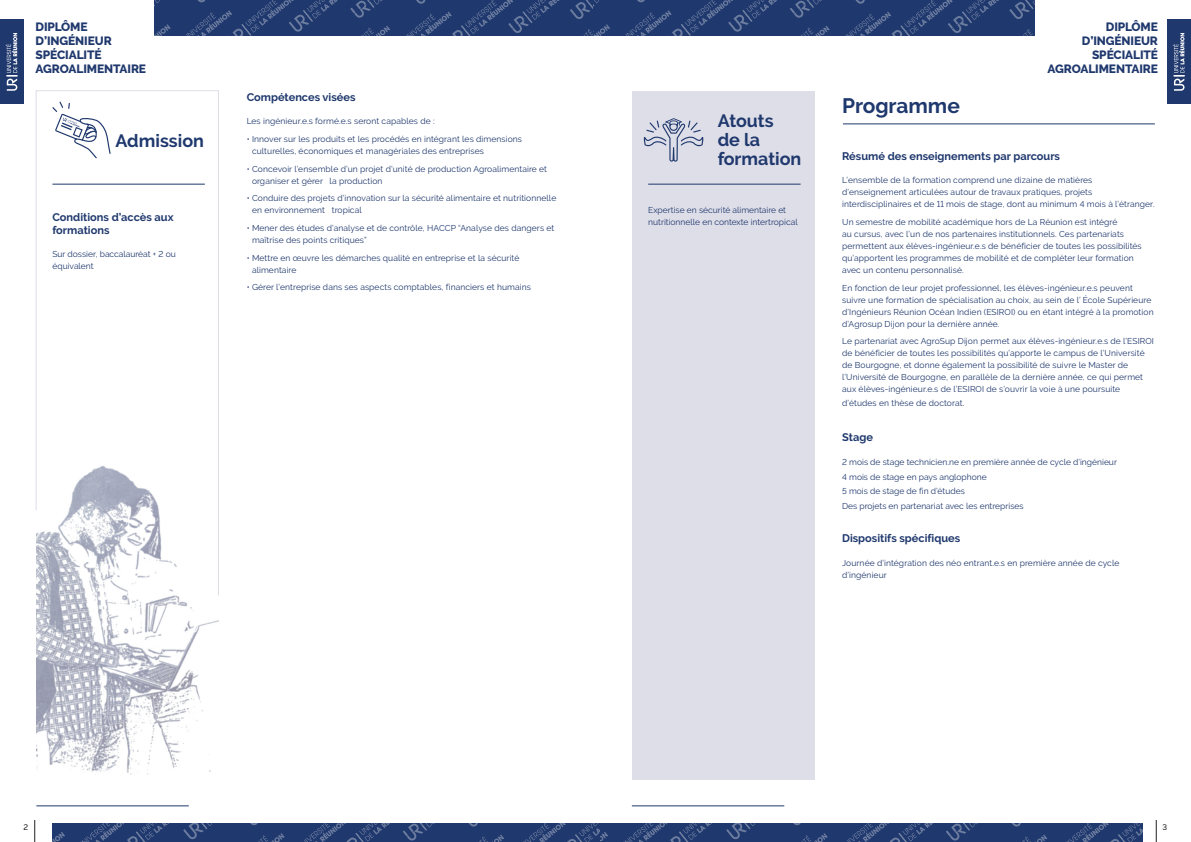
<style>
.page{position:relative;width:1191px;height:842px;background:#fff}
.page>*{position:absolute;margin:0;border:0;box-sizing:border-box;transform-origin:0 0}
.t1{font:700 20.9px "Raleway";color:#1f386d}
.t2{font:700 17.9px/18.8px "Raleway";color:#1f386d}
.t3{font:800 12px/14px "Raleway";letter-spacing:-.01em;color:#1f386d;text-align:right}
.t4{font:700 11px/13.2px "Raleway";color:#1f386d}
.t5{font:8.5px/12px "Raleway";letter-spacing:.01em;color:#1f386d}
.t6{font:500 8px "Raleway";color:#231f20}
</style>
<div class="page">
<svg style="left:35px;top:820px;width:1px;height:22px"></svg>
<hr style="left:36px;top:806px;width:153px;height:1px;background:#1f386d">
<div style="left:632px;top:91px;width:182px;height:689px;background:#dedee8"></div>
<svg style="left:643px;top:118px;width:61px;height:44px"></svg>
<hr style="left:648px;top:184px;width:152px;height:1px;background:#1f386d">
<svg style="left:1156px;top:820px;width:1px;height:22px"></svg>
<hr style="left:632px;top:806px;width:152px;height:1px;background:#1f386d">
<svg style="left:52px;top:823px;width:1090px;height:19px;background:#273f72"></svg>
<div style="left:1167px;top:19px;width:24px;height:85px;background:#1f386d"></div>
<svg style="left:1173px;top:33px;width:11px;height:58px"></svg>
<div style="left:0;top:19px;width:24px;height:85px;background:#1f386d"></div>
<svg style="left:6px;top:33px;width:11px;height:58px"></svg>
<svg style="left:154px;top:0;width:881px;height:36px;background:#273f72"></svg>
<img style="left:36px;top:596px;width:182px;height:178px">
<svg style="left:35px;top:90px;width:184px;height:506px"></svg>
<hr style="left:843px;top:124px;width:311px;height:1px;background:#1f386d">
<h3 class="t3" style="left:36px;top:19px;width:112px;text-align:left">DIPLÔME<br>D’INGÉNIEUR<br>SPÉCIALITÉ<br>AGROALIMENTAIRE</h3>
<h2 class="t2" style="left:116px;top:131px;width:90px">Admission</h2>
<p class="t4" style="left:52px;top:210px;width:123px">Conditions d’accès aux formations</p>
<p class="t5" style="left:52px;top:248px;width:125px">Sur dossier, baccalauréat + 2 ou équivalent</p>
<p class="t4" style="left:247px;top:91px;width:110px">Compétences visées</p>
<p class="t5" style="left:247px;top:115px;width:189px">Les ingénieur.e.s formé.e.s seront capables de :</p>
<p class="t5" style="left:252px;top:133px;width:271px;text-indent:-5px">• Innover sur les produits et les procédés en intégrant les dimensions culturelles, économiques et managériales des entreprises</p>
<p class="t5" style="left:252px;top:163px;width:297px;text-indent:-5px">• Concevoir l’ensemble d’un projet d’unité de production Agroalimentaire et organiser et gérer la production</p>
<p class="t5" style="left:252px;top:192px;width:306px;text-indent:-5px">• Conduire des projets d’innovation sur la sécurité alimentaire et nutritionnelle en environnement tropical</p>
<p class="t5" style="left:252px;top:222px;width:304px;text-indent:-5px">• Mener des études d’analyse et de contrôle, HACCP “Analyse des dangers et maîtrise des points critiques”</p>
<p class="t5" style="left:252px;top:252px;width:269px;text-indent:-5px">• Mettre en œuvre les démarches qualité en entreprise et la sécurité alimentaire</p>
<p class="t5" style="left:247px;top:281px;width:286px">• Gérer l’entreprise dans ses aspects comptables, financiers et humains</p>
<h2 class="t2" style="left:717px;top:112px;width:85px">Atouts<br>de la formation</h2>
<p class="t5" style="left:648px;top:204px;width:151px">Expertise en sécurité alimentaire et nutritionnelle en contexte intertropical</p>
<h3 class="t3" style="left:1047px;top:19px;width:112px">DIPLÔME<br>D’INGÉNIEUR<br>SPÉCIALITÉ<br>AGROALIMENTAIRE</h3>
<h1 class="t1" style="left:842px;top:93px;width:119px">Programme</h1>
<p class="t4" style="left:842px;top:149px;width:219px">Résumé des enseignements par parcours</p>
<p class="t5" style="left:842px;top:174px;width:314px">L’ensemble de la formation comprend une dizaine de matières d’enseignement articulées autour de travaux pratiques, projets interdisciplinaires et de 11 mois de stage, dont au minimum 4 mois à l’étranger.</p>
<p class="t5" style="left:842px;top:216px;width:301px">Un semestre de mobilité académique hors de La Réunion est intégré<br>au cursus, avec l’un de nos partenaires institutionnels. Ces partenariats permettent aux élèves-ingénieur.e.s de bénéficier de toutes les possibilités qu’apportent les programmes de mobilité et de compléter leur formation avec un contenu personnalisé.</p>
<p class="t5" style="left:842px;top:282px;width:313px">En fonction de leur projet professionnel, les élèves-ingénieur.e.s peuvent suivre une formation de spécialisation au choix, au sein de l’ École Supérieure d’Ingénieurs Réunion Océan Indien (ESIROI) ou en étant intégré à la promotion d’Agrosup Dijon pour la dernière année.</p>
<p class="t5" style="left:842px;top:335px;width:313px">Le partenariat avec AgroSup Dijon permet aux élèves-ingénieur.e.s de l’ESIROI de bénéficier de toutes les possibilités qu’apporte le campus de l’Université de Bourgogne, et donne également la possibilité de suivre le Master de l’Université de Bourgogne, en parallèle de la dernière année, ce qui permet aux élèves-ingénieur.e.s de l’ESIROI de s’ouvrir la voie à une poursuite</p>
<p class="t5" style="left:842px;top:396px;width:124px">d’études en thèse de doctorat.</p>
<p class="t4" style="left:842px;top:431px;width:32px">Stage</p>
<p class="t5" style="left:842px;top:454px;width:276px;line-height:14.8px">2 mois de stage technicien.ne en première année de cycle d’ingénieur 4 mois de stage en pays anglophone<br>5 mois de stage de fin d’études<br>Des projets en partenariat avec les entreprises</p>
<p class="t4" style="left:842px;top:532px;width:120px">Dispositifs spécifiques</p>
<p class="t5" style="left:842px;top:557px;width:279px">Journée d’intégration des néo entrant.e.s en première année de cycle d’ingénieur</p>
<p class="t6" style="left:23px;top:823px;width:6px">2</p>
<p class="t6" style="left:1162px;top:823px;width:6px">3</p>
</div>
